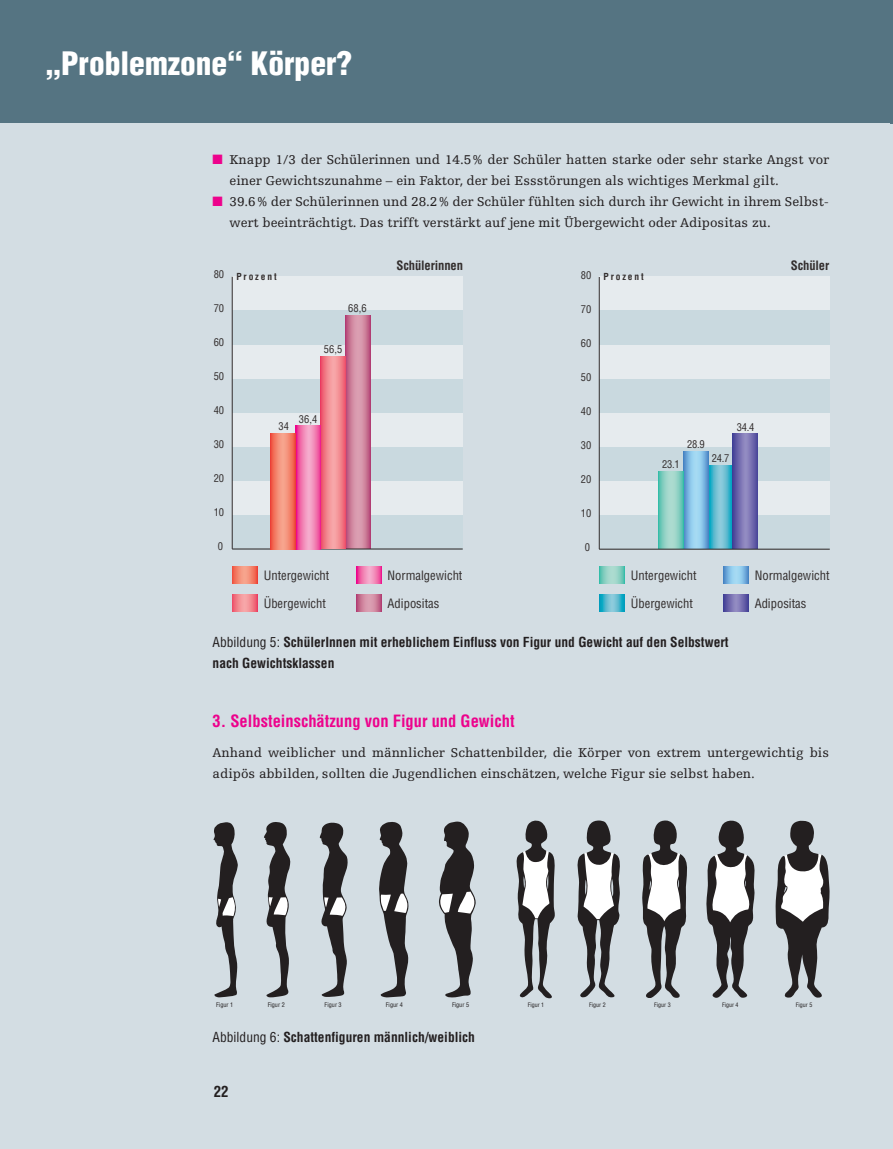
<style>
.page{position:relative;width:893px;height:1149px;background:#fff}
.page>*{position:absolute;margin:0;border:0;box-sizing:border-box;transform-origin:0 0}
.t1{font:900 condensed 31.5px "Helvetica";color:#fff}
.t2{font:700 condensed 16.5px "Helvetica LT Std";color:#ed028c}
.t3{font:700 condensed 15px "Helvetica LT Std";color:#231f20}
.t4{font:13.5px/21px "Egyptienne F";color:#231f20}
.t5{font:700 condensed 13.5px/21px "Helvetica";color:#231f20}
.t6{font:condensed 12.6px "Helvetica LT Std";color:#322d2d}
.t7{font:700 condensed 12.6px "Helvetica LT Std";letter-spacing:-.01em;color:#322d2d}
.t8{font:condensed 10.5px "Helvetica LT Std";color:#322d2d}
.t9{font:700 condensed 9.45px "Helvetica LT Std";letter-spacing:.2em;color:#322d2d}
.t10{font:condensed 6.3px "Helvetica LT Std";color:#231f20}
.t11{font:condensed 6px "Helvetica LT Std";color:#231f20}
.s1{font-family:"Apple Icon 2";color:#ed028c}
.s2{font-weight:400;font-size:10.5px}
.s3{font-weight:400}
</style>
<div class="page">
<div style="left:0;top:118px;width:893px;height:1030px;background:#d3dde3"></div>
<hr style="left:890px;top:0;width:3px;height:123px;background:#557482">
<div style="left:232px;top:276px;width:230px;height:34px;background:#e6ebee"></div>
<div style="left:232px;top:310px;width:230px;height:239px;background:#c9d9df"></div>
<div style="left:232px;top:345px;width:230px;height:33px;background:#e6ebee"></div>
<div style="left:232px;top:413px;width:230px;height:33px;background:#e6ebee"></div>
<div style="left:232px;top:481px;width:230px;height:33px;background:#e6ebee"></div>
<hr style="left:232px;top:277px;width:1px;height:271px;background:#322d2d">
<div style="left:599px;top:276px;width:230px;height:35px;background:#e6ebee"></div>
<div style="left:599px;top:310px;width:230px;height:239px;background:#c9d9df"></div>
<div style="left:599px;top:345px;width:230px;height:33px;background:#e6ebee"></div>
<div style="left:599px;top:413px;width:230px;height:34px;background:#e6ebee"></div>
<div style="left:599px;top:481px;width:230px;height:33px;background:#e6ebee"></div>
<hr style="left:599px;top:277px;width:1px;height:272px;background:#322d2d">
<div style="left:0;top:0;width:891px;height:123px;background:#557482"></div>
<img style="left:708px;top:465px;width:25px;height:83px">
<img style="left:684px;top:451px;width:24px;height:97px">
<img style="left:658px;top:471px;width:25px;height:77px">
<img style="left:232px;top:566px;width:25px;height:17px">
<img style="left:232px;top:594px;width:25px;height:17px">
<svg style="left:356px;top:566px;width:25px;height:17px"></svg>
<img style="left:356px;top:594px;width:25px;height:17px">
<img style="left:599px;top:566px;width:25px;height:17px">
<img style="left:599px;top:594px;width:25px;height:17px">
<img style="left:723px;top:566px;width:26px;height:17px">
<img style="left:723px;top:594px;width:26px;height:17px">
<img style="left:346px;top:315px;width:25px;height:233px">
<hr style="left:232px;top:548px;width:231px;height:1px;background:#322d2d">
<img style="left:321px;top:356px;width:25px;height:192px">
<svg style="left:296px;top:425px;width:25px;height:124px;background:#f175b1"></svg>
<img style="left:271px;top:433px;width:25px;height:116px">
<img style="left:733px;top:433px;width:25px;height:115px">
<hr style="left:599px;top:548px;width:231px;height:1px;background:#322d2d">
<svg style="left:214px;top:822px;width:24px;height:175px"></svg>
<svg style="left:264px;top:822px;width:26px;height:175px"></svg>
<svg style="left:319px;top:822px;width:29px;height:174px"></svg>
<svg style="left:379px;top:822px;width:30px;height:175px"></svg>
<svg style="left:439px;top:821px;width:37px;height:176px"></svg>
<svg style="left:517px;top:820px;width:38px;height:178px"></svg>
<svg style="left:577px;top:820px;width:43px;height:177px"></svg>
<svg style="left:642px;top:820px;width:45px;height:178px"></svg>
<svg style="left:706px;top:820px;width:49px;height:178px"></svg>
<svg style="left:775px;top:820px;width:54px;height:177px"></svg>
<p class="t1" style="left:45px;top:46px;width:308px">„Problemzone“ Körper?</p>
<p class="t4" style="left:230px;top:150px;width:601px;text-indent:-17px"><span class="s1">n</span> Knapp 1/3 der Schülerinnen und 14.5% der Schüler hatten starke oder sehr starke Angst vor einer Gewichtszunahme – ein Faktor, der bei Essstörungen als wichtiges Merkmal gilt.</p>
<p class="t4" style="left:230px;top:192px;width:601px;text-indent:-17px"><span class="s1">n</span> 39.6% der Schülerinnen und 28.2% der Schüler fühlten sich durch ihr Gewicht in ihrem Selbst&shy;wert beeinträchtigt. Das trifft verstärkt auf jene mit Übergewicht oder Adipositas zu.</p>
<p class="t7" style="left:396px;top:260px;width:68px">Schülerinnen</p>
<p class="t7" style="left:791px;top:260px;width:40px">Schüler</p>
<p class="t8" style="left:214px;top:270px;width:12px">80</p>
<p class="t8" style="left:214px;top:304px;width:12px">70</p>
<p class="t8" style="left:214px;top:338px;width:12px">60</p>
<p class="t8" style="left:214px;top:372px;width:12px">50</p>
<p class="t8" style="left:214px;top:406px;width:12px">40</p>
<p class="t8" style="left:214px;top:440px;width:12px">30</p>
<p class="t8" style="left:214px;top:474px;width:12px">20</p>
<p class="t8" style="left:214px;top:508px;width:12px">10</p>
<p class="t8" style="left:218px;top:542px;width:7px">0</p>
<p class="t9" style="left:236px;top:272px;width:42px">Prozent</p>
<p class="t9" style="left:581px;top:273px;width:64px"><span class="s2">80</span> Prozent</p>
<p class="t8" style="left:348px;top:304px;width:20px">68,6</p>
<p class="t8" style="left:581px;top:304px;width:12px">70</p>
<p class="t8" style="left:581px;top:338px;width:12px">60</p>
<p class="t8" style="left:324px;top:345px;width:20px">56,5</p>
<p class="t8" style="left:581px;top:372px;width:12px">50</p>
<p class="t8" style="left:581px;top:406px;width:12px">40</p>
<p class="t8" style="left:299px;top:414px;width:20px">36,4</p>
<p class="t8" style="left:278px;top:422px;width:12px">34</p>
<p class="t8" style="left:737px;top:423px;width:19px">34.4</p>
<p class="t8" style="left:581px;top:440px;width:12px">30</p>
<p class="t8" style="left:687px;top:440px;width:19px">28.9</p>
<p class="t8" style="left:712px;top:454px;width:19px">24.7</p>
<p class="t8" style="left:662px;top:460px;width:19px">23.1</p>
<p class="t8" style="left:581px;top:474px;width:12px">20</p>
<p class="t8" style="left:581px;top:508px;width:12px">10</p>
<p class="t8" style="left:585px;top:542px;width:7px">0</p>
<p class="t6" style="left:264px;top:570px;width:67px">Untergewicht</p>
<p class="t6" style="left:388px;top:570px;width:76px">Normalgewicht</p>
<p class="t6" style="left:631px;top:570px;width:67px">Untergewicht</p>
<p class="t6" style="left:755px;top:570px;width:76px">Normalgewicht</p>
<p class="t6" style="left:264px;top:598px;width:64px">Übergewicht</p>
<p class="t6" style="left:388px;top:598px;width:53px">Adipositas</p>
<p class="t6" style="left:631px;top:598px;width:64px">Übergewicht</p>
<p class="t6" style="left:755px;top:598px;width:53px">Adipositas</p>
<p class="t5" style="left:213px;top:632px;width:518px"><span class="s3">Abbildung 5:</span> SchülerInnen mit erheblichem Einfluss von Figur und Gewicht auf den Selbstwert nach Gewichtsklassen</p>
<p class="t2" style="left:213px;top:714px;width:304px">3. Selbsteinschätzung von Figur und Gewicht</p>
<p class="t4" style="left:213px;top:742px;width:618px">Anhand weiblicher und männlicher Schattenbilder, die Körper von extrem untergewichtig bis adipös abbilden, sollten die Jugendlichen einschätzen, welche Figur sie selbst haben.</p>
<p class="t10" style="left:216px;top:1001px;width:19px">Figur 1</p>
<p class="t10" style="left:268px;top:1001px;width:19px">Figur 2</p>
<p class="t10" style="left:325px;top:1001px;width:19px">Figur 3</p>
<p class="t10" style="left:386px;top:1001px;width:19px">Figur 4</p>
<p class="t10" style="left:452px;top:1001px;width:19px">Figur 5</p>
<p class="t11" style="left:528px;top:1002px;width:18px">Figur 1</p>
<p class="t11" style="left:589px;top:1002px;width:18px">Figur 2</p>
<p class="t11" style="left:654px;top:1002px;width:18px">Figur 3</p>
<p class="t11" style="left:722px;top:1002px;width:18px">Figur 4</p>
<p class="t11" style="left:796px;top:1002px;width:18px">Figur 5</p>
<p class="t5" style="left:213px;top:1026px;width:264px"><span class="s3">Abbildung 6:</span> Schattenfiguren männlich/weiblich</p>
<p class="t3" style="left:214px;top:1084px;width:16px">22</p>
</div>
